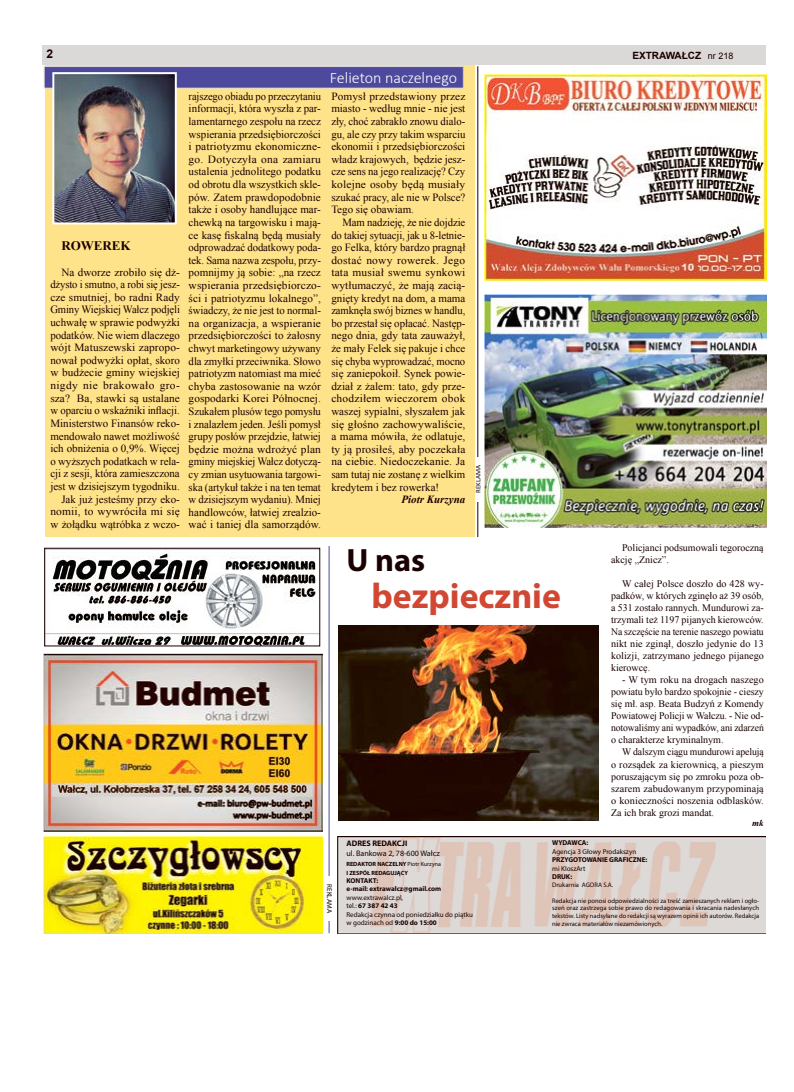
<style>
.page{position:relative;width:794px;height:1092px;background:#fff}
.page>*{position:absolute;margin:0;border:0;box-sizing:border-box;transform-origin:0 0}
.t1{font:700 35.7px "Myriad Pro";color:#d14733}
.t2{font:700 32.3px "Myriad Pro";color:#1a0000}
.t3{font:300 16px "Calibri";color:#fff}
.t4{font:700 13px "Times New Roman";color:#1a0000}
.t5{font:700 12px "Arial";color:#1a0000}
.t6{font:11px/12.6px "Times New Roman";color:#1a0000;text-align:justify}
.t7{font:11px/12.6px "Times New Roman";color:#1a0000;text-align:justify;scale:.96 1}
.t8{font:italic 700 11px "Times New Roman";color:#1a0000}
.t9{font:10px/12px "Times New Roman";color:#1a0000;text-align:justify}
.t10{font:700 10px "Arial";color:#1a0000}
.t11{font:italic 700 9px "Times New Roman";color:#1a0000}
.t12{font:8px "Myriad Pro";color:#1a0000}
.t13{font:700 8px "Myriad Pro";color:#1a0000}
.t14{font:7px/8.4px "Myriad Pro";color:#1a0000}
.t15{font:700 7px/8.4px "Myriad Pro";color:#1a0000}
.t16{font:7px "Calibri";color:#1a0000}
.t17{font:6.5px/7.8px "Myriad Pro";color:#1a0000;text-align:justify}
.t18{font:700 6px/8.4px "Myriad Pro";color:#1a0000}
.s1{font-weight:400;font-size:9px}
.s2{font-weight:400}
.s3{font-weight:700}
</style>
<div class="page">
<div style="left:43px;top:45px;width:722px;height:19px;background:#dbd9d7"></div>
<div style="left:45px;top:65px;width:430px;height:472px;background:#ffe38a"></div>
<div style="left:44px;top:67px;width:419px;height:21px;background:#4d4a9d"></div>
<div style="left:44px;top:66px;width:420px;height:23px;border:1px solid #dbd9d7"></div>
<hr style="left:477px;top:66px;width:1px;height:471px;background:#1a0000">
<div style="left:475px;top:457px;width:5px;height:44px;background:#fff"></div>
<hr style="left:329px;top:546px;width:1px;height:387px;background:#4d4a9d">
<div style="left:327px;top:876px;width:5px;height:44px;background:#fff"></div>
<img style="left:43px;top:653px;width:279px;height:178px">
<img style="left:44px;top:836px;width:278px;height:97px">
<img style="left:338px;top:836px;width:427px;height:97px">
<img style="left:485px;top:74px;width:281px;height:207px">
<img style="left:485px;top:295px;width:281px;height:232px">
<img style="left:55px;top:75px;width:119px;height:146px">
<div style="left:52px;top:72px;width:125px;height:152px;border:2px solid #fff"></div>
<img style="left:338px;top:625px;width:260px;height:195px">
<img style="left:46px;top:549px;width:272px;height:95px">
<div style="left:44px;top:547px;width:276px;height:99px;border:1px solid #1a0000"></div>
<p class="t5" style="left:46px;top:46px;width:8px">2</p>
<p class="t10" style="left:632px;top:49px;width:103px">EXTRAWAŁCZ <span class="s1">nr 218</span></p>
<h3 class="t3" style="left:330px;top:68px;width:129px">Felieton naczelnego</h3>
<p class="t4" style="left:61px;top:237px;width:71px">ROWEREK</p>
<p class="t6" style="left:50px;top:265px;width:131px;text-align:right">Na dworze zrobiło się dż&shy;dżysto i smutno, a robi się jesz&shy;cze smutniej, bo radni Rady<br>Gminy Wiejskiej Wałcz podjęli uchwałę w sprawie podwyżki podatków. Nie wiem dlaczego wójt Matuszewski zapropo&shy;nował podwyżki opłat, skoro w budżecie gminy wiejskiej nigdy nie brakowało gro&shy;sza? Ba, stawki są ustalane w oparciu o wskaźniki inflacji.<br>Ministerstwo Finansów reko&shy;mendowało nawet możliwość ich obniżenia o 0,9%. Więcej o wyższych podatkach w rela&shy;cji z sesji, która zamieszczona jest w dzisiejszym tygodniku.<br>Jak już jesteśmy przy eko&shy;nomii, to wywróciła mi się w żołądku wątróbka z wczo-</p>
<p class="t7" style="left:189px;top:90px;width:139px">rajszego obiadu po przeczytaniu informacji, która wyszła z par&shy;lamentarnego zespołu na rzecz wspierania przedsiębiorczości i patriotyzmu ekonomiczne&shy;go. Dotyczyła ona zamiaru ustalenia jednolitego podatku od obrotu dla wszystkich skle&shy;pów. Zatem prawdopodobnie także i osoby handlujące mar&shy;chewką na targowisku i mają&shy;ce kasę fiskalną będą musiały odprowadzać dodatkowy poda&shy;tek. Sama nazwa zespołu, przy&shy;pomnijmy ją sobie: „na rzecz wspierania przedsiębiorczo&shy;ści i patriotyzmu lokalnego”, świadczy, że nie jest to normal&shy;na organizacja, a wspieranie przedsiębiorczości to żałosny chwyt marketingowy używany dla zmyłki przeciwnika. Słowo patriotyzm natomiast ma mieć chyba zastosowanie na wzór gospodarki Korei Północnej.<br>Szukałem plusów tego pomysłu i znalazłem jeden. Jeśli pomysł grupy posłów przejdzie, łatwiej będzie można wdrożyć plan gminy miejskiej Wałcz dotyczą&shy;cy zmian usytuowania targowi&shy;ska (artykuł także i na ten temat w dzisiejszym wydaniu). Mniej handlowców, łatwiej zrealzio&shy;wać i taniej dla samorządów.</p>
<p class="t6" style="left:331px;top:90px;width:136px">Pomysł przedstawiony przez miasto - według mnie - nie jest zły, choć zabrakło znowu dialo&shy;gu, ale czy przy takim wsparciu ekonomii i przedsiębiorczości władz krajowych, będzie jesz&shy;cze sens na jego realizację? Czy kolejne osoby będą musiały szukać pracy, ale nie w Polsce?<br>Tego się obawiam.</p>
<p class="t6" style="left:331px;top:216px;width:136px;text-indent:11px">Mam nadzieję, że nie dojdzie do takiej sytuacji, jak u 8-letnie&shy;go Felka, który bardzo pragnął dostać nowy rowerek. Jego tata musiał swemu synkowi wytłumaczyć, że mają zacią&shy;gnięty kredyt na dom, a mama zamknęła swój biznes w handlu, bo przestał się opłacać. Następ&shy;nego dnia, gdy tata zauważył, że mały Felek się pakuje i chce się chyba wyprowadzać, mocno się zaniepokoił. Synek powie&shy;dział z żalem: tato, gdy prze&shy;chodziłem wieczorem obok waszej sypialni, słyszałem jak się głośno zachowywaliście, a mama mówiła, że odlatuje, ty ją prosiłeś, aby poczekała na ciebie. Niedoczekanie. Ja sam tutaj nie zostanę z wielkim kredytem i bez rowerka!</p>
<p class="t8" style="left:401px;top:492px;width:65px">Piotr Kurzyna</p>
<p class="t16" style="left:474px;top:493px;width:29px;rotate:-90deg">REKLAMA</p>
<h2 class="t2" style="left:346px;top:539px;width:80px">U nas</h2>
<h1 class="t1" style="left:371px;top:572px;width:191px">bezpiecznie</h1>
<p class="t9" style="left:611px;top:542px;width:154px;text-indent:11px">Policjanci podsumowali tegoroczną akcję „Znicz”.</p>
<p class="t9" style="left:611px;top:578px;width:154px;text-indent:11px">W całej Polsce doszło do 428 wy&shy;padków, w których zginęło aż 39 osób, a 531 zostało rannych. Mundurowi za&shy;trzymali też 1197 pijanych kierowców.<br>Na szczęście na terenie naszego powiatu nikt nie zginął, doszło jedynie do 13 kolizji, zatrzymano jednego pijanego kierowcę.</p>
<p class="t9" style="left:611px;top:674px;width:154px;text-indent:11px">- W tym roku na drogach naszego powiatu było bardzo spokojnie - cieszy się mł. asp. Beata Budzyń z Komendy Powiatowej Policji w Wałczu. - Nie od&shy;notowaliśmy ani wypadków, ani zdarzeń o charakterze kryminalnym.</p>
<p class="t9" style="left:611px;top:746px;width:154px;text-indent:11px">W dalszym ciągu mundurowi apelują o rozsądek za kierownicą, a pieszym poruszającym się po zmroku poza ob&shy;szarem zabudowanym przypominają o konieczności noszenia odblasków.<br>Za ich brak grozi mandat.</p>
<p class="t11" style="left:752px;top:817px;width:13px">mk</p>
<p class="t14" style="left:334px;top:884px;width:30px;rotate:90deg">REKLAMA</p>
<p class="t13" style="left:346px;top:838px;width:62px">ADRES REDAKCJI</p>
<p class="t12" style="left:346px;top:848px;width:95px">ul. Bankowa 2, 78-600 Wałcz</p>
<p class="t18" style="left:346px;top:859px;width:96px">REDAKTOR NACZELNY <span class="s2">Piotr Kurzyna<br></span>I ZESPÓŁ REDAGUJĄCY</p>
<p class="t15" style="left:346px;top:876px;width:96px">KONTAKT:<br>e-mail: extrawalcz@gmail.com</p>
<p class="t14" style="left:346px;top:893px;width:128px">www.extrawalcz.pl,<br>tel.: <span class="s3">67 387 42 43<br></span>Redakcja czynna od poniedziałku do piątku w godzinach od <span class="s3">9:00 do 15:00</span></p>
<p class="t15" style="left:552px;top:838px;width:38px">WYDAWCA:</p>
<p class="t14" style="left:552px;top:846px;width:86px">Agencja 3 Głowy Prodakszyn</p>
<p class="t15" style="left:552px;top:855px;width:97px">PRZYGOTOWANIE GRAFICZNE:</p>
<p class="t14" style="left:552px;top:863px;width:35px">mi KloszArt</p>
<p class="t15" style="left:552px;top:872px;width:22px">DRUK:</p>
<p class="t17" style="left:552px;top:880px;width:63px">Drukarnia AGORA S.A.</p>
<p class="t17" style="left:552px;top:896px;width:209px">Redakcja nie ponosi odpowiedzialności za treść zamieszanych reklam i ogło&shy;szeń oraz zastrzega sobie prawo do redagowania i skracania nadesłanych tekstów. Listy nadsyłane do redakcji są wyrazem opinii ich autorów. Redakcja nie zwraca materiałów niezamówionych.</p>
</div>
